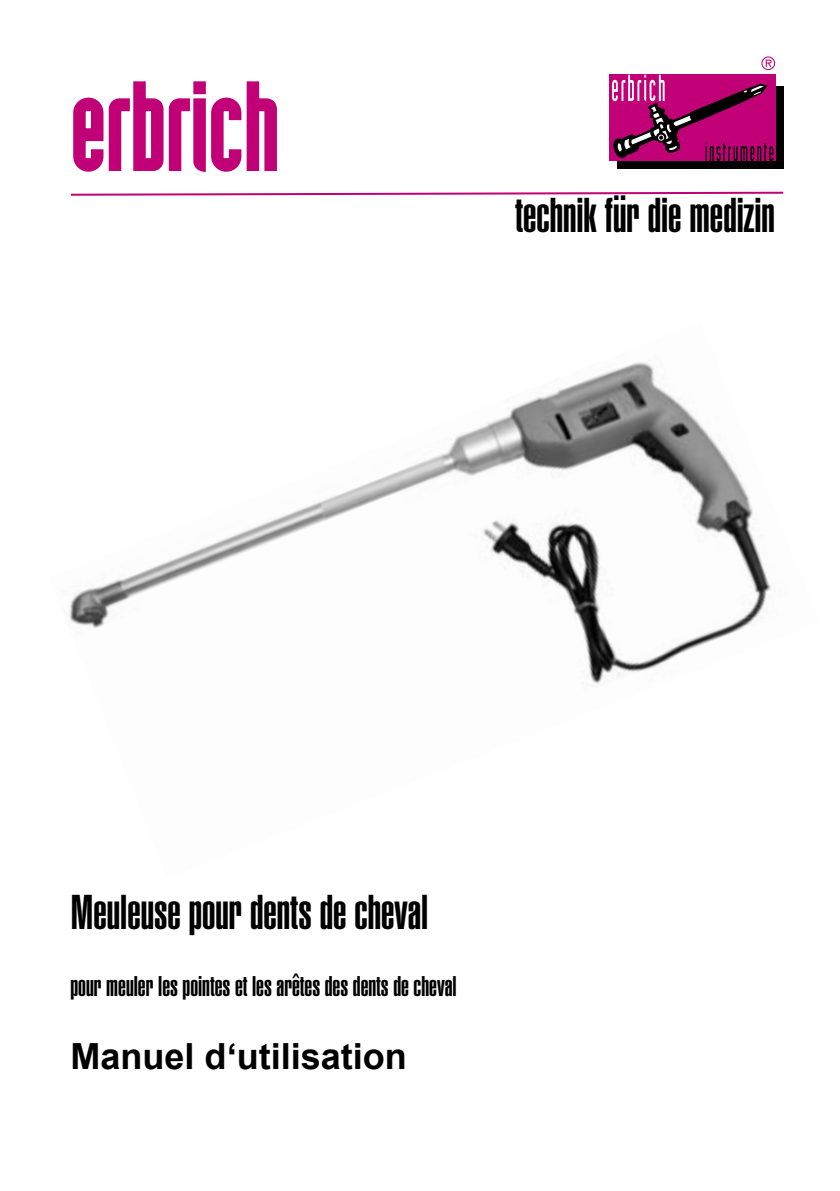
<style>
.page{position:relative;width:840px;height:1191px;background:#fff}
.page>*{position:absolute;margin:0;border:0;box-sizing:border-box;transform-origin:0 0}
.t1{font:120px "Industria Solid";color:#c10077}
.t2{font:900 extra-condensed 48px "Helvetica";color:#000}
.t3{font:700 36px "Arial";color:#000}
.t4{font:900 extra-condensed 28px "Helvetica";color:#000}
</style>
<div class="page">
<img style="left:69px;top:362px;width:702px;height:322px">
<svg style="left:73px;top:81px;width:204px;height:91px"></svg>
<svg style="left:70px;top:191px;width:714px;height:5px"></svg>
<div style="left:617px;top:86px;width:166px;height:83px;background:#000"></div>
<svg style="left:611px;top:56px;width:163px;height:105px"></svg>
<p class="t1" style="left:71px;top:61px;width:210px">erbrich</p>
<p class="t2" style="left:514px;top:187px;width:261px">technik für die medizin</p>
<p class="t2" style="left:70px;top:885px;width:359px">Meuleuse pour dents de cheval</p>
<p class="t4" style="left:70px;top:970px;width:387px">pour meuler les pointes et les arêtes des dents de cheval</p>
<p class="t3" style="left:70px;top:1032px;width:338px">Manuel d‘utilisation</p>
</div>
